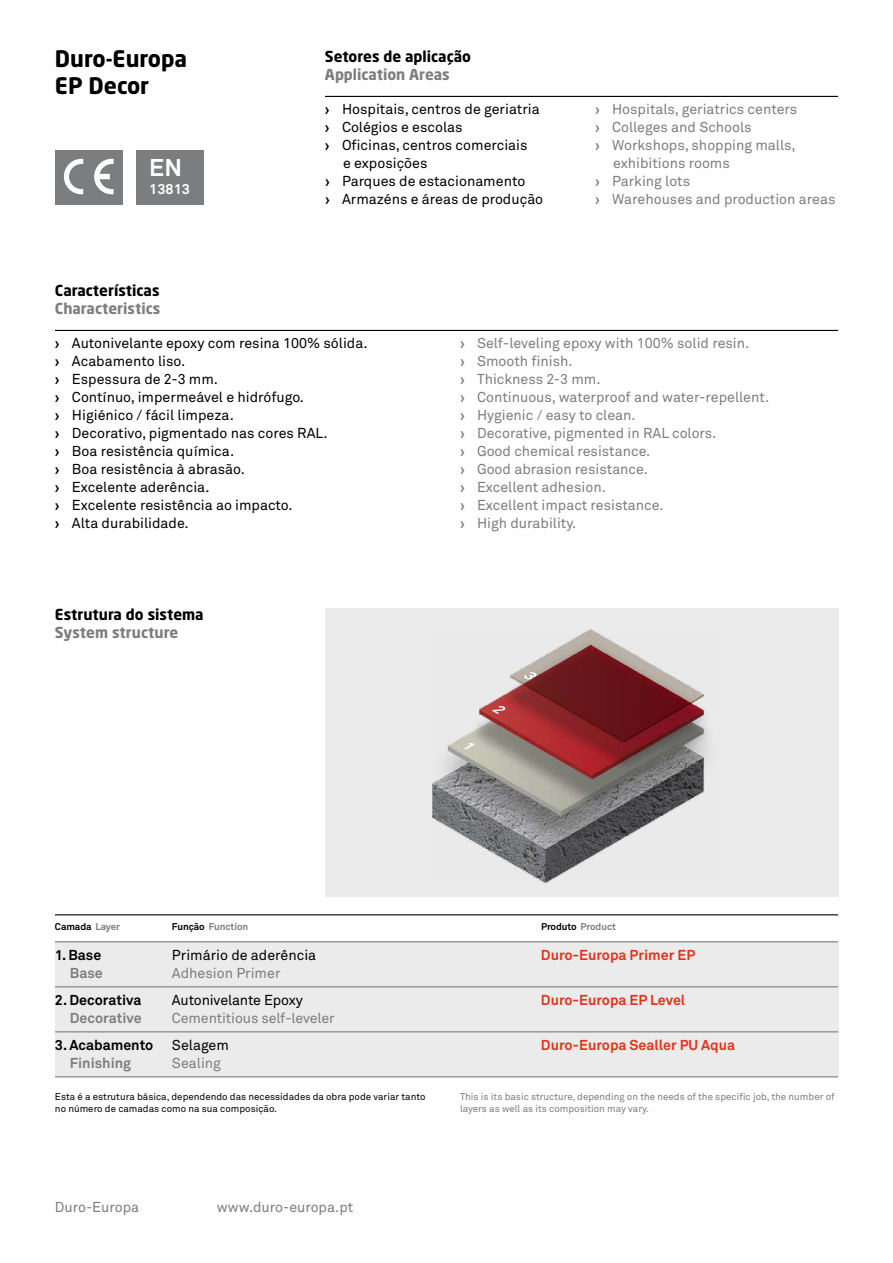
<style>
.page{position:relative;width:893px;height:1263px;background:#fff}
.page>*{position:absolute;margin:0;border:0;box-sizing:border-box;transform-origin:0 0}
.t1{font:700 24px "Akkurat Pro";color:#fff}
.t2{font:700 22.5px/27px "Neo Sans Std";color:#000}
.t3{font:700 15px "Neo Sans Std";color:#000}
.t4{font:700 15px "Neo Sans Std";color:#7c7d7e}
.t5{font:14.25px/18px "Akkurat Pro";color:#7c7d7e}
.t6{font:14.25px/18px "Akkurat Pro";color:#000}
.t7{font:700 14.25px "Akkurat Pro";color:#e43219}
.t8{font:700 14.25px "Akkurat Pro";color:#000}
.t9{font:700 14.25px "Akkurat Pro";color:#7c7d7e}
.t10{font:700 14.25px "Akkurat Pro";color:#fff}
.t11{font:9.75px/12px "Akkurat Pro";color:#7c7d7e}
.t12{font:9.75px/12px "Akkurat Pro";color:#000}
.t13{font:700 9.75px "Akkurat Pro";letter-spacing:-.01em;color:#000}
.t14{font:700 9.75px "Akkurat Pro";letter-spacing:-.01em;color:#7c7d7e}
.s1{font-family:"Whitney HTF";font-weight:600}
.s2{color:#7c7d7e}
.s3{color:#000}
</style>
<div class="page">
<hr style="left:55px;top:330px;width:783px;height:1px;background:#000">
<hr style="left:325px;top:96px;width:513px;height:1px;background:#000">
<div style="left:55px;top:941px;width:783px;height:136px;background:#ebebeb"></div>
<hr style="left:55px;top:941px;width:783px;height:1px;background:#7c7d7e">
<hr style="left:55px;top:986px;width:783px;height:1px;background:#7c7d7e">
<hr style="left:55px;top:914px;width:783px;height:1px;background:#000">
<hr style="left:55px;top:1076px;width:783px;height:1px;background:#7c7d7e">
<hr style="left:55px;top:1031px;width:783px;height:1px;background:#7c7d7e">
<div style="left:325px;top:608px;width:513px;height:288px;background:#ebebeb"></div>
<img style="left:433px;top:630px;width:276px;height:252px">
<svg style="left:524px;top:672px;width:13px;height:8px"></svg>
<svg style="left:492px;top:706px;width:14px;height:8px"></svg>
<svg style="left:464px;top:743px;width:11px;height:6px"></svg>
<div style="left:55px;top:151px;width:67px;height:54px;background:#7c7d7e"></div>
<svg style="left:64px;top:159px;width:19px;height:35px"></svg>
<svg style="left:94px;top:159px;width:20px;height:35px"></svg>
<div style="left:136px;top:151px;width:67px;height:54px;background:#7c7d7e"></div>
<h2 class="t2" style="left:55px;top:45px;width:134px">Duro-Europa<br>EP Decor</h2>
<p class="t3" style="left:325px;top:46px;width:148px">Setores de aplicação</p>
<p class="t4" style="left:325px;top:64px;width:126px">Application Areas</p>
<p class="t6" style="left:325px;top:101px;width:216px"><span class="s1">›</span> Hospitais, centros de geriatria</p>
<p class="t6" style="left:325px;top:119px;width:139px"><span class="s1">›</span> Colégios e escolas</p>
<p class="t6" style="left:325px;top:137px;width:204px"><span class="s1">›</span> Oficinas, centros comerciais</p>
<p class="t6" style="left:343px;top:155px;width:86px">e exposições</p>
<p class="t6" style="left:325px;top:173px;width:202px"><span class="s1">›</span> Parques de estacionamento</p>
<p class="t6" style="left:325px;top:191px;width:220px"><span class="s1">›</span> Armazéns e áreas de produção</p>
<h1 class="t1" style="left:149px;top:153px;width:34px">EN</h1>
<p class="t10" style="left:149px;top:180px;width:42px">13813</p>
<p class="t5" style="left:595px;top:100px;width:204px"><span class="s1">›</span> Hospitals, geriatrics centers</p>
<p class="t5" style="left:595px;top:118px;width:158px"><span class="s1">›</span> Colleges and Schools</p>
<p class="t5" style="left:595px;top:136px;width:202px"><span class="s1">›</span> Workshops, shopping malls,</p>
<p class="t5" style="left:613px;top:154px;width:118px">exhibitions rooms</p>
<p class="t5" style="left:595px;top:172px;width:97px"><span class="s1">›</span> Parking lots</p>
<p class="t5" style="left:595px;top:190px;width:242px"><span class="s1">›</span> Warehouses and production areas</p>
<p class="t3" style="left:55px;top:280px;width:106px">Características</p>
<p class="t4" style="left:55px;top:298px;width:107px">Characteristics</p>
<p class="t6" style="left:55px;top:335px;width:314px"><span class="s1">›</span> Autonivelante epoxy com resina 100% sólida. <span class="s1">›</span> Acabamento liso.<br><span class="s1">›</span> Espessura de 2-3 mm.<br><span class="s1">›</span> Contínuo, impermeável e hidrófugo.<br><span class="s1">›</span> Higiénico / fácil limpeza.<br><span class="s1">›</span> Decorativo, pigmentado nas cores RAL.<br><span class="s1">›</span> Boa resistência química.<br><span class="s1">›</span> Boa resistência à abrasão.<br><span class="s1">›</span> Excelente aderência.<br><span class="s1">›</span> Excelente resistência ao impacto.<br><span class="s1">›</span> Alta durabilidade.</p>
<p class="t5" style="left:460px;top:334px;width:311px"><span class="s1">›</span> Self-leveling epoxy with 100% solid resin.<br><span class="s1">›</span> Smooth finish.<br><span class="s1">›</span> Thickness 2-3 mm.<br><span class="s1">›</span> Continuous, waterproof and water-repellent. <span class="s1">›</span> Hygienic / easy to clean.<br><span class="s1">›</span> Decorative, pigmented in RAL colors.<br><span class="s1">›</span> Good chemical resistance.<br><span class="s1">›</span> Good abrasion resistance.<br><span class="s1">›</span> Excellent adhesion.<br><span class="s1">›</span> Excellent impact resistance.<br><span class="s1">›</span> High durability.</p>
<p class="t3" style="left:55px;top:604px;width:150px">Estrutura do sistema</p>
<p class="t4" style="left:55px;top:622px;width:125px">System structure</p>
<p class="t13" style="left:55px;top:920px;width:67px">Camada <span class="s2">Layer</span></p>
<p class="t14" style="left:172px;top:920px;width:78px"><span class="s3">Função</span> Function</p>
<p class="t13" style="left:541px;top:920px;width:77px">Produto <span class="s2">Product</span></p>
<p class="t8" style="left:55px;top:946px;width:48px">1. Base</p>
<p class="t9" style="left:70px;top:964px;width:34px">Base</p>
<p class="t8" style="left:55px;top:991px;width:88px">2. Decorativa</p>
<p class="t9" style="left:70px;top:1009px;width:73px">Decorative</p>
<p class="t8" style="left:55px;top:1036px;width:100px">3. Acabamento</p>
<p class="t9" style="left:70px;top:1054px;width:63px">Finishing</p>
<p class="t6" style="left:172px;top:946px;width:146px">Primário de aderência</p>
<p class="t5" style="left:172px;top:964px;width:110px">Adhesion Primer</p>
<p class="t6" style="left:172px;top:991px;width:132px">Autonivelante Epoxy</p>
<p class="t5" style="left:172px;top:1009px;width:164px">Cementitious self-leveler</p>
<p class="t6" style="left:172px;top:1036px;width:58px">Selagem</p>
<p class="t5" style="left:172px;top:1054px;width:50px">Sealing</p>
<p class="t7" style="left:541px;top:946px;width:156px">Duro-Europa Primer EP</p>
<p class="t7" style="left:541px;top:991px;width:146px">Duro-Europa EP Level</p>
<p class="t7" style="left:541px;top:1036px;width:196px">Duro-Europa Sealler PU Aqua</p>
<p class="t12" style="left:55px;top:1091px;width:372px">Esta é a estrutura básica, dependendo das necessidades da obra pode variar tanto no número de camadas como na sua composição.</p>
<p class="t11" style="left:460px;top:1091px;width:376px">This is its basic structure, depending on the needs of the specific job, the number of layers as well as its composition may vary.</p>
<p class="t5" style="left:55px;top:1199px;width:86px">Duro-Europa</p>
<p class="t5" style="left:217px;top:1199px;width:138px">www.duro-europa.pt</p>
</div>
